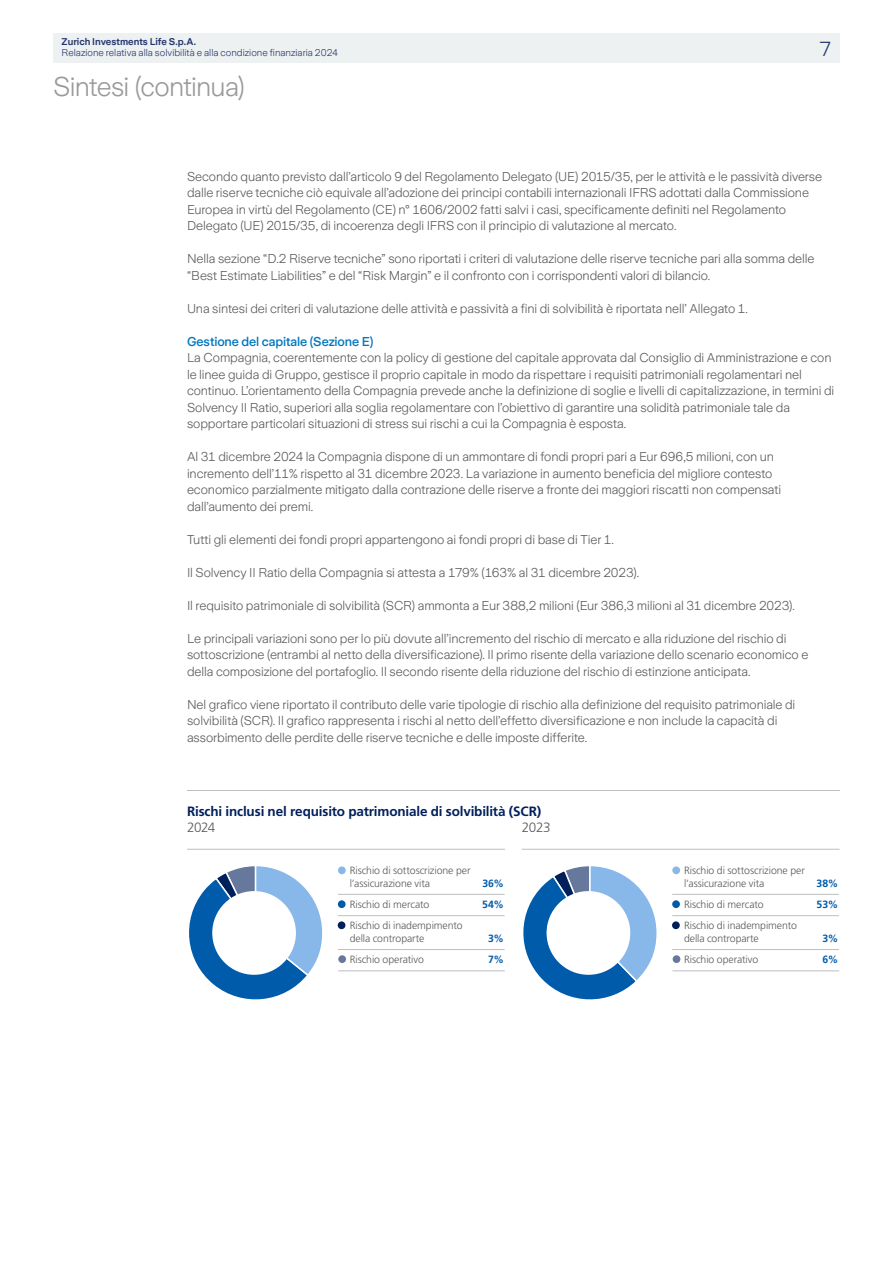
<style>
.page{position:relative;width:893px;height:1263px;background:#fff}
.page>*{position:absolute;margin:0;border:0;box-sizing:border-box;transform-origin:0 0}
.t1{font:300 27px "Zurich Sans";letter-spacing:-.03em;color:#999}
.t2{font:300 20.25px "Zurich Sans";color:#23366f}
.t3{font:700 13.5px "Frutiger LT Std";letter-spacing:-.01em;color:#00205c}
.t4{font:300 13.5px "Frutiger LT Std";letter-spacing:-.035em;color:#58595b}
.t5{font:300 12.75px/16.5px "Zurich Sans";letter-spacing:-.01em;color:#58595b}
.t6{font:500 12.75px "Zurich Sans";letter-spacing:-.01em;color:#0077be}
.t7{font:300 10.5px/12.8px "Frutiger LT Std";letter-spacing:-.01em;color:#58595b}
.t8{font:700 10.5px "Frutiger LT Std";letter-spacing:.005em;color:#005baa}
.t9{font:300 9.75px "Zurich Sans";color:#23366f}
.t10{font:600 9.75px "Zurich Sans";color:#23366f}
</style>
<div class="page">
<div style="left:53px;top:33px;width:787px;height:29px;background:#eef1f1"></div>
<hr style="left:187px;top:849px;width:318px;height:1px;background:#bcbec0">
<hr style="left:187px;top:790px;width:653px;height:1px;background:#bcbec0">
<hr style="left:522px;top:849px;width:318px;height:1px;background:#bcbec0">
<hr style="left:338px;top:894px;width:167px;height:1px;background:#bcbec0">
<hr style="left:338px;top:915px;width:167px;height:1px;background:#bcbec0">
<hr style="left:338px;top:949px;width:167px;height:1px;background:#bcbec0">
<div style="left:338px;top:866px;width:8px;height:8px;background:#88b7e9;border-radius:50%"></div>
<div style="left:338px;top:900px;width:8px;height:8px;background:#005baa;border-radius:50%"></div>
<div style="left:338px;top:921px;width:7px;height:8px;background:#00205c;border-radius:50%"></div>
<svg style="left:189px;top:866px;width:134px;height:134px"></svg>
<div style="left:212px;top:891px;width:84px;height:84px;background:#fff;border-radius:50%"></div>
<div style="left:338px;top:955px;width:8px;height:8px;background:#66799d;border-radius:50%"></div>
<hr style="left:338px;top:970px;width:167px;height:1px;background:#bcbec0">
<hr style="left:672px;top:894px;width:167px;height:1px;background:#bcbec0">
<hr style="left:672px;top:915px;width:167px;height:1px;background:#bcbec0">
<hr style="left:672px;top:949px;width:167px;height:1px;background:#bcbec0">
<div style="left:672px;top:866px;width:8px;height:8px;background:#88b7e9;border-radius:50%"></div>
<div style="left:672px;top:900px;width:8px;height:8px;background:#005baa;border-radius:50%"></div>
<div style="left:672px;top:921px;width:8px;height:8px;background:#00205c;border-radius:50%"></div>
<svg style="left:523px;top:866px;width:134px;height:134px"></svg>
<div style="left:547px;top:891px;width:83px;height:84px;background:#fff;border-radius:50%"></div>
<div style="left:673px;top:955px;width:7px;height:8px;background:#66799d;border-radius:50%"></div>
<hr style="left:672px;top:970px;width:167px;height:1px;background:#bcbec0">
<p class="t10" style="left:62px;top:36px;width:136px">Zurich Investments Life S.p.A.</p>
<p class="t9" style="left:62px;top:47px;width:278px">Relazione relativa alla solvibilità e alla condizione finanziaria 2024</p>
<h2 class="t2" style="left:819px;top:38px;width:14px">7</h2>
<h1 class="t1" style="left:53px;top:72px;width:193px">Sintesi (continua)</h1>
<p class="t5" style="left:187px;top:168px;width:637px">Secondo quanto previsto dall’articolo 9 del Regolamento Delegato (UE) 2015/35, per le attività e le passività diverse dalle riserve tecniche ciò equivale all’adozione dei principi contabili internazionali IFRS adottati dalla Commissione Europea in virtù del Regolamento (CE) n° 1606/2002 fatti salvi i casi, specificamente definiti nel Regolamento Delegato (UE) 2015/35, di incoerenza degli IFRS con il principio di valutazione al mercato.</p>
<p class="t5" style="left:187px;top:251px;width:629px">Nella sezione “D.2 Riserve tecniche” sono riportati i criteri di valutazione delle riserve tecniche pari alla somma delle “Best Estimate Liabilities” e del “Risk Margin” e il confronto con i corrispondenti valori di bilancio.</p>
<p class="t5" style="left:187px;top:300px;width:562px">Una sintesi dei criteri di valutazione delle attività e passività a fini di solvibilità è riportata nell’ Allegato 1.</p>
<p class="t6" style="left:187px;top:334px;width:188px">Gestione del capitale (Sezione E)</p>
<p class="t5" style="left:187px;top:350px;width:649px">La Compagnia, coerentemente con la policy di gestione del capitale approvata dal Consiglio di Amministrazione e con le linee guida di Gruppo, gestisce il proprio capitale in modo da rispettare i requisiti patrimoniali regolamentari nel continuo. L’orientamento della Compagnia prevede anche la definizione di soglie e livelli di capitalizzazione, in termini di Solvency II Ratio, superiori alla soglia regolamentare con l’obiettivo di garantire una solidità patrimoniale tale da sopportare particolari situazioni di stress sui rischi a cui la Compagnia è esposta.</p>
<p class="t5" style="left:187px;top:449px;width:596px">Al 31 dicembre 2024 la Compagnia dispone di un ammontare di fondi propri pari a Eur 696,5 milioni, con un incremento dell’11% rispetto al 31 dicembre 2023. La variazione in aumento beneficia del migliore contesto economico parzialmente mitigato dalla contrazione delle riserve a fronte dei maggiori riscatti non compensati dall’aumento dei premi.</p>
<p class="t5" style="left:187px;top:531px;width:428px">Tutti gli elementi dei fondi propri appartengono ai fondi propri di base di Tier 1.</p>
<p class="t5" style="left:187px;top:564px;width:454px">Il Solvency II Ratio della Compagnia si attesta a 179% (163% al 31 dicembre 2023).</p>
<p class="t5" style="left:187px;top:597px;width:609px">Il requisito patrimoniale di solvibilità (SCR) ammonta a Eur 388,2 milioni (Eur 386,3 milioni al 31 dicembre 2023).</p>
<p class="t5" style="left:187px;top:630px;width:623px">Le principali variazioni sono per lo più dovute all’incremento del rischio di mercato e alla riduzione del rischio di sottoscrizione (entrambi al netto della diversificazione). Il primo risente della variazione dello scenario economico e della composizione del portafoglio. Il secondo risente della riduzione del rischio di estinzione anticipata.</p>
<p class="t5" style="left:187px;top:696px;width:610px">Nel grafico viene riportato il contributo delle varie tipologie di rischio alla definizione del requisito patrimoniale di solvibilità (SCR). Il grafico rappresenta i rischi al netto dell’effetto diversificazione e non include la capacità di assorbimento delle perdite delle riserve tecniche e delle imposte differite.</p>
<p class="t3" style="left:187px;top:804px;width:356px">Rischi inclusi nel requisito patrimoniale di solvibilità (SCR)</p>
<p class="t4" style="left:187px;top:820px;width:30px">2024</p>
<p class="t4" style="left:522px;top:820px;width:30px">2023</p>
<p class="t7" style="left:350px;top:864px;width:122px">Rischio di sottoscrizione per l’assicurazione vita</p>
<p class="t8" style="left:482px;top:877px;width:23px">36%</p>
<p class="t7" style="left:684px;top:864px;width:122px">Rischio di sottoscrizione per l’assicurazione vita</p>
<p class="t8" style="left:816px;top:877px;width:23px">38%</p>
<p class="t7" style="left:350px;top:898px;width:81px">Rischio di mercato</p>
<p class="t8" style="left:482px;top:898px;width:23px">54%</p>
<p class="t7" style="left:350px;top:919px;width:114px">Rischio di inadempimento della controparte</p>
<p class="t8" style="left:488px;top:932px;width:17px">3%</p>
<p class="t7" style="left:684px;top:898px;width:81px">Rischio di mercato</p>
<p class="t8" style="left:817px;top:898px;width:23px">53%</p>
<p class="t7" style="left:684px;top:919px;width:114px">Rischio di inadempimento della controparte</p>
<p class="t8" style="left:822px;top:932px;width:17px">3%</p>
<p class="t7" style="left:350px;top:953px;width:76px">Rischio operativo</p>
<p class="t8" style="left:488px;top:953px;width:18px">7%</p>
<p class="t7" style="left:684px;top:953px;width:76px">Rischio operativo</p>
<p class="t8" style="left:822px;top:953px;width:17px">6%</p>
</div>
